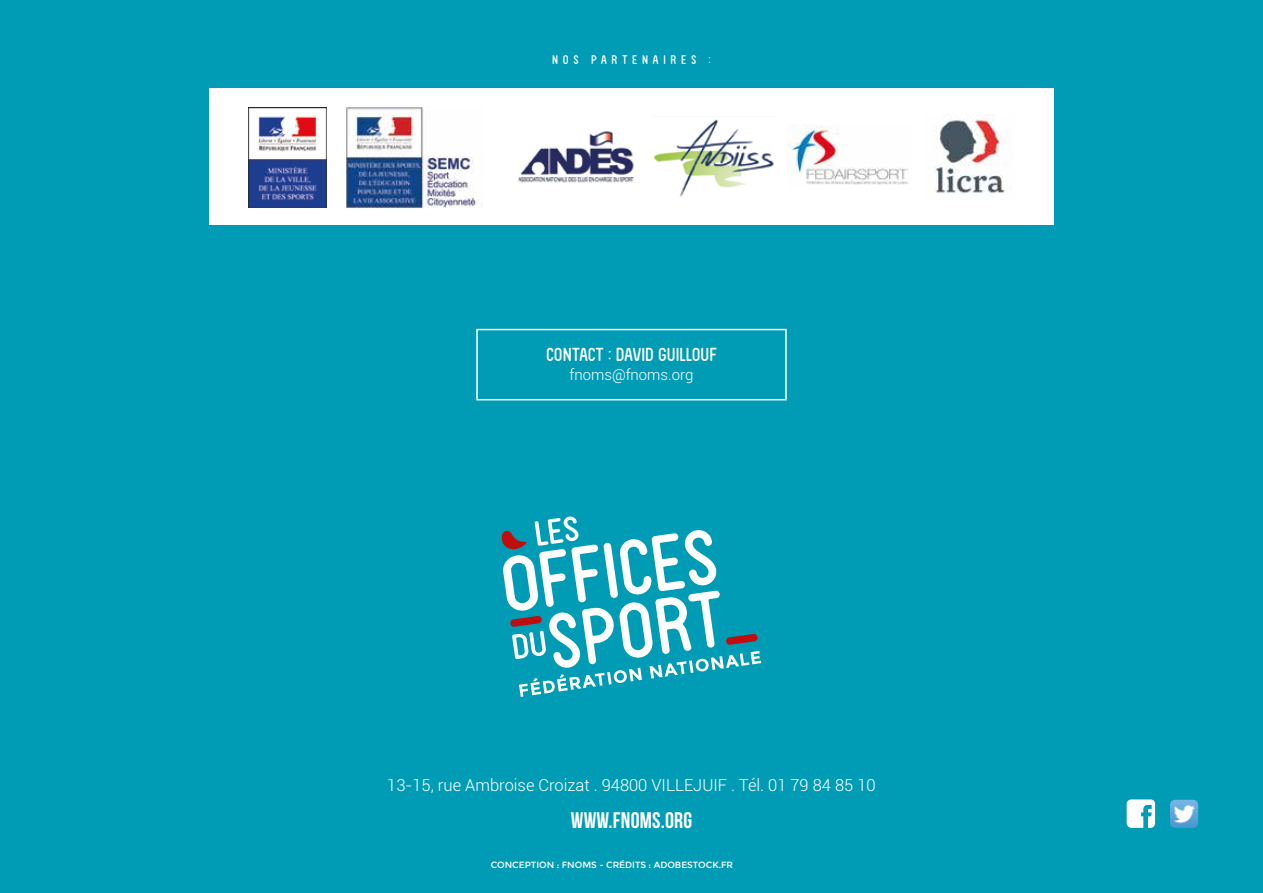
<style>
.page{position:relative;width:1263px;height:893px;background:#009cb5}
.page>*{position:absolute;margin:0;border:0;box-sizing:border-box;transform-origin:0 0}
.t1{font:22.5px "Bebas Neue";letter-spacing:.01em;color:#fff}
.t2{font:18px "FV Almelo";letter-spacing:.01em;color:#fff}
.t3{font:300 16.5px "Roboto";color:#fff}
.t4{font:300 15px "Roboto";color:#fff}
.t5{font:12px "FV Almelo";letter-spacing:.4em;color:#fff}
.t6{font:9px "Montserrat";color:#fff}
</style>
<div class="page">
<div style="left:476px;top:329px;width:311px;height:71px;border:2px solid #fff"></div>
<div style="left:209px;top:89px;width:845px;height:136px;background:#fff"></div>
<img style="left:788px;top:125px;width:120px;height:60px">
<img style="left:935px;top:115px;width:75px;height:79px">
<img style="left:249px;top:107px;width:77px;height:100px">
<img style="left:346px;top:106px;width:136px;height:102px">
<img style="left:654px;top:119px;width:120px;height:78px">
<img style="left:518px;top:131px;width:116px;height:52px">
<svg style="left:501px;top:516px;width:260px;height:181px"></svg>
<img style="left:1170px;top:800px;width:28px;height:28px">
<svg style="left:1127px;top:799px;width:28px;height:29px"></svg>
<p class="t5" style="left:552px;top:52px;width:160px">NOS PARTENAIRES :</p>
<p class="t2" style="left:546px;top:343px;width:173px">CONTACT : DAVID GUILLOUF</p>
<p class="t4" style="left:569px;top:365px;width:125px">fnoms@fnoms.org</p>
<p class="t3" style="left:387px;top:774px;width:490px">13-15, rue Ambroise Croizat . 94800 VILLEJUIF . Tél. 01 79 84 85 10</p>
<h1 class="t1" style="left:571px;top:807px;width:123px">WWW.FNOMS.ORG</h1>
<p class="t6" style="left:491px;top:859px;width:244px">CONCEPTION : FNOMS - CRÉDITS : ADOBESTOCK.FR</p>
</div>
